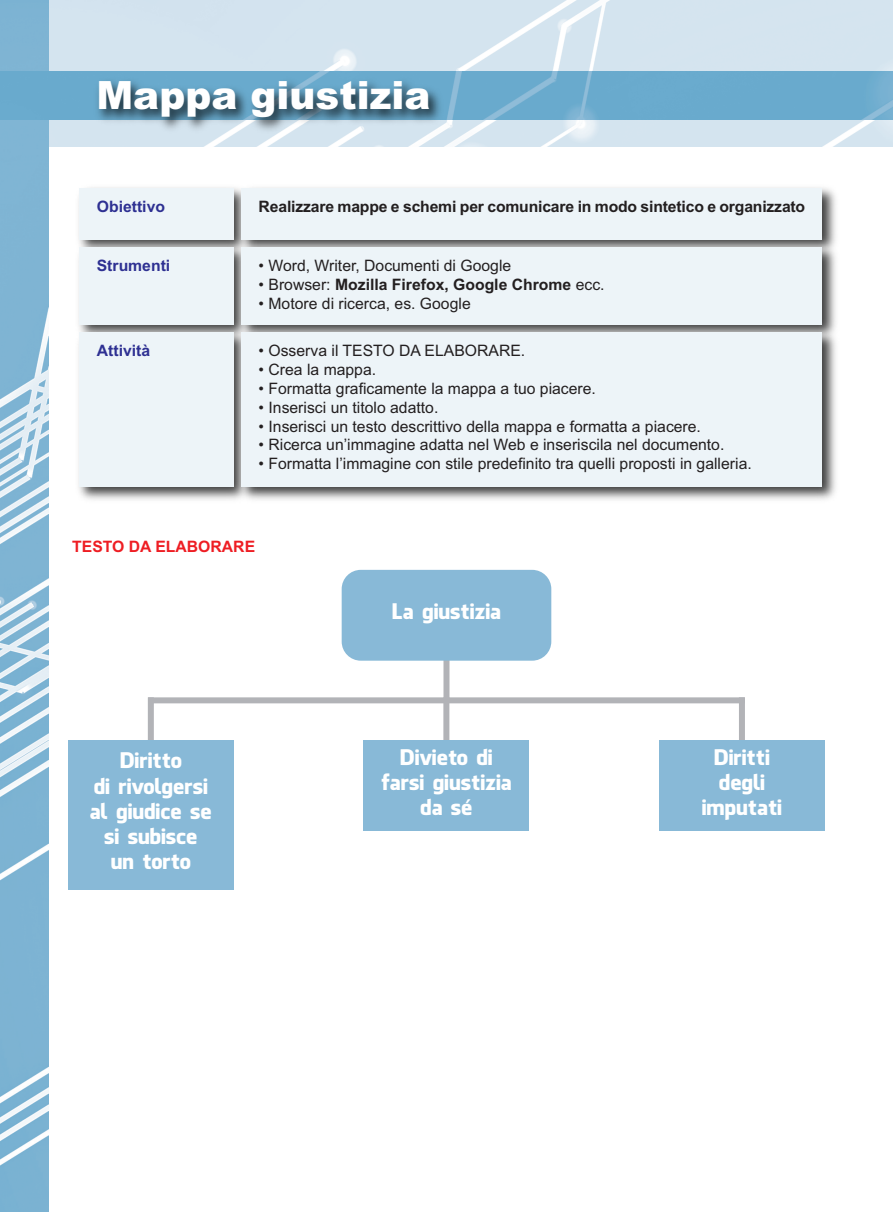
<style>
.page{position:relative;width:893px;height:1212px;background:#fff}
.page>*{position:absolute;margin:0;border:0;box-sizing:border-box;transform-origin:0 0}
.t1{font:900 39px "Arial";color:#fff}
.t2{font:21px/25.2px "Facebook Letter Faces";color:#fff;text-align:center}
.t3{font:15.75px "Arial";color:#231f20}
.t4{font:700 15.75px "Arial";letter-spacing:-.01em;color:#231f20}
.t5{font:700 15.75px "Arial";color:#2e3092}
.t6{font:700 15.75px "Arial";color:#ee1d23}
.s1{font-weight:400}
</style>
<div class="page">
<div style="left:48px;top:0;width:845px;height:146px;background:#d4e4ef"></div>
<img style="left:0;top:0;width:48px;height:1212px">
<div style="left:0;top:71px;width:893px;height:48px;background:#69aacd"></div>
<img style="left:86px;top:67px;width:562px;height:80px">
<img style="left:78px;top:187px;width:758px;height:313px">
<div style="left:80px;top:189px;width:154px;height:51px;background:#edf4f8"></div>
<div style="left:242px;top:189px;width:580px;height:51px;background:#edf4f8"></div>
<div style="left:80px;top:247px;width:154px;height:78px;background:#edf4f8"></div>
<div style="left:242px;top:247px;width:580px;height:78px;background:#edf4f8"></div>
<div style="left:80px;top:332px;width:154px;height:155px;background:#edf4f8"></div>
<div style="left:242px;top:332px;width:580px;height:155px;background:#edf4f8"></div>
<div style="left:443px;top:654px;width:6px;height:46px;background:#b2b3b7"></div>
<div style="left:148px;top:697px;width:6px;height:47px;background:#b2b3b7"></div>
<div style="left:443px;top:697px;width:6px;height:47px;background:#b2b3b7"></div>
<div style="left:739px;top:697px;width:6px;height:47px;background:#b2b3b7"></div>
<div style="left:148px;top:697px;width:597px;height:6px;background:#b2b3b7"></div>
<div style="left:342px;top:570px;width:209px;height:91px;background:#88b9d7;border-radius:19px"></div>
<div style="left:68px;top:740px;width:166px;height:149px;background:#88b9d7"></div>
<div style="left:363px;top:740px;width:166px;height:91px;background:#88b9d7"></div>
<div style="left:659px;top:740px;width:166px;height:91px;background:#88b9d7"></div>
<h1 class="t1" style="left:96px;top:73px;width:336px">Mappa giustizia</h1>
<p class="t5" style="left:97px;top:198px;width:70px">Obiettivo</p>
<p class="t4" style="left:259px;top:198px;width:548px">Realizzare mappe e schemi per comunicare in modo sintetico e organizzato</p>
<p class="t5" style="left:97px;top:256px;width:75px">Strumenti</p>
<p class="t3" style="left:259px;top:256px;width:254px">• Word, Writer, Documenti di Google</p>
<p class="t4" style="left:259px;top:275px;width:347px"><span class="s1">• Browser:</span> Mozilla Firefox, Google Chrome <span class="s1">ecc.</span></p>
<p class="t3" style="left:259px;top:294px;width:214px">• Motore di ricerca, es. Google</p>
<p class="t5" style="left:97px;top:341px;width:55px">Attività</p>
<p class="t3" style="left:259px;top:341px;width:268px">• Osserva il TESTO DA ELABORARE.</p>
<p class="t3" style="left:259px;top:360px;width:119px">• Crea la mappa.</p>
<p class="t3" style="left:259px;top:379px;width:339px">• Formatta graficamente la mappa a tuo piacere.</p>
<p class="t3" style="left:259px;top:398px;width:181px">• Inserisci un titolo adatto.</p>
<p class="t3" style="left:259px;top:417px;width:444px">• Inserisci un testo descrittivo della mappa e formatta a piacere.</p>
<p class="t3" style="left:259px;top:436px;width:467px">• Ricerca un’immagine adatta nel Web e inseriscila nel documento.</p>
<p class="t3" style="left:259px;top:455px;width:495px">• Formatta l’immagine con stile predefinito tra quelli proposti in galleria.</p>
<p class="t6" style="left:72px;top:537px;width:184px">TESTO DA ELABORARE</p>
<h2 class="t2" style="left:392px;top:601px;width:110px">La giustizia</h2>
<h2 class="t2" style="left:90px;top:750px;width:123px">Diritto<br>di rivolgersi al giudice se si subisce<br>un torto</h2>
<h2 class="t2" style="left:381px;top:747px;width:132px">Divieto di farsi giustizia da sé</h2>
<h2 class="t2" style="left:702px;top:747px;width:82px">Diritti degli imputati</h2>
</div>
